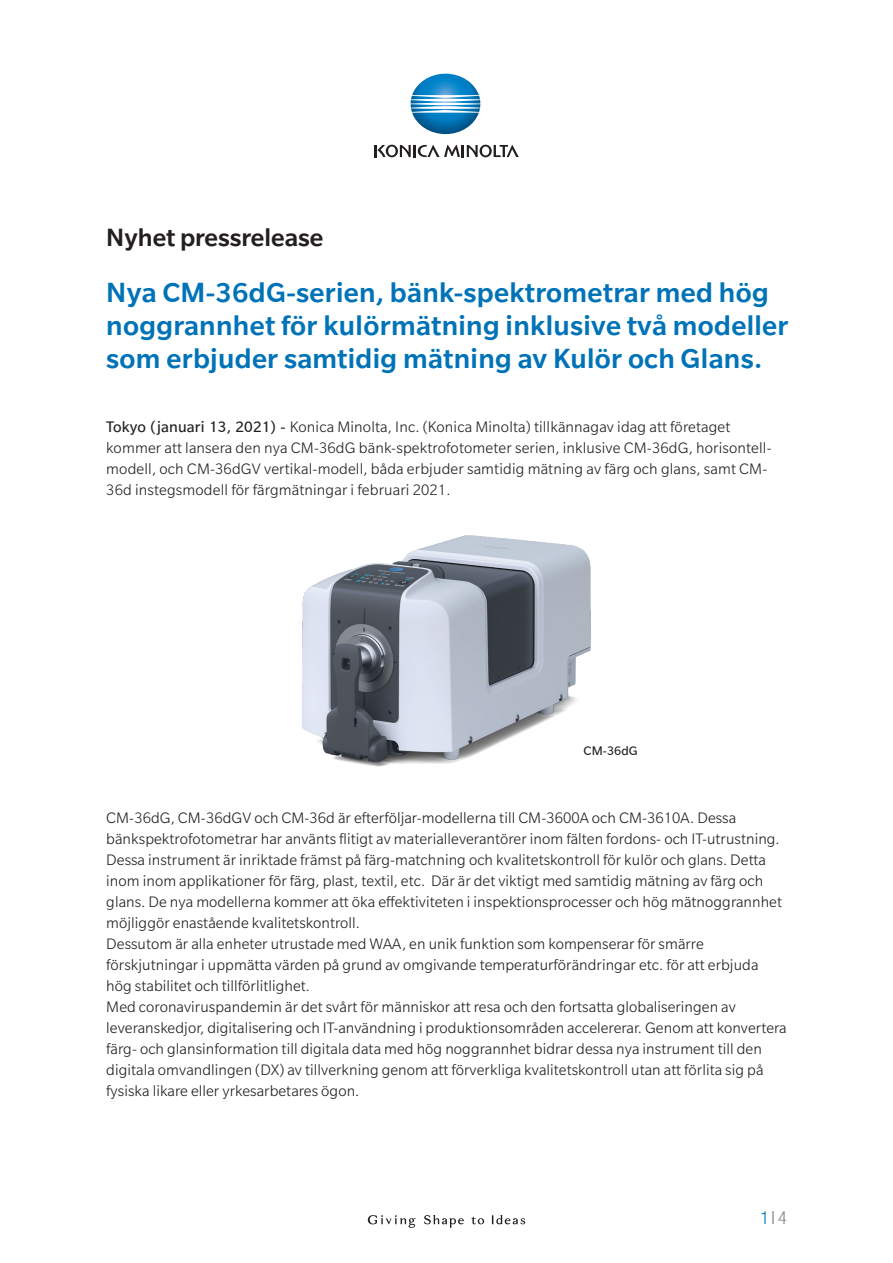
<style>
.page{position:relative;width:893px;height:1263px;background:#fff}
.page>*{position:absolute;margin:0;border:0;box-sizing:border-box;transform-origin:0 0}
.t1{font:500 30px/33px "Slate Pro";letter-spacing:.01em;color:#0073b8}
.t2{font:500 27px "Slate Pro";color:#231f20}
.t3{font:300 condensed 18px "Helvetica KM";color:#0073b8}
.t4{font:300 16.5px/21px "Slate Pro";letter-spacing:.005em;color:#231f20}
.t5{font:13.5px "Slate Pro";letter-spacing:.005em;color:#231f20}
.s1{font-weight:400}
.s2{font-weight:400;color:#808285}
.s3{color:#808285}
</style>
<div class="page">
<svg style="left:424px;top:1215px;width:40px;height:13px"></svg>
<svg style="left:492px;top:1215px;width:33px;height:9px"></svg>
<svg style="left:368px;top:1215px;width:47px;height:13px"></svg>
<svg style="left:471px;top:1216px;width:13px;height:8px"></svg>
<img style="left:411px;top:74px;width:69px;height:60px">
<svg style="left:374px;top:145px;width:145px;height:12px"></svg>
<img style="left:302px;top:535px;width:289px;height:232px">
<h2 class="t2" style="left:106px;top:221px;width:219px">Nyhet pressrelease</h2>
<h1 class="t1" style="left:106px;top:275px;width:684px">Nya CM-36dG-serien, bänk-spektrometrar med hög noggrannhet för kulörmätning inklusive två modeller som erbjuder samtidig mätning av Kulör och Glans.</h1>
<p class="t4" style="left:106px;top:416px;width:667px"><span class="s1">Tokyo (januari 13, 2021) -</span> Konica Minolta, Inc. (Konica Minolta) tillkännagav idag att företaget kommer att lansera den nya CM-36dG bänk-spektrofotometer serien, inklusive CM-36dG, horisontell&shy;modell, och CM-36dGV vertikal-modell, båda erbjuder samtidig mätning av färg och glans, samt CM-36d instegsmodell för färgmätningar i februari 2021.</p>
<p class="t5" style="left:584px;top:742px;width:56px">CM-36dG</p>
<p class="t4" style="left:106px;top:807px;width:682px">CM-36dG, CM-36dGV och CM-36d är efterföljar-modellerna till CM-3600A och CM-3610A. Dessa bänkspektrofotometrar har använts flitigt av materialleverantörer inom fälten fordons- och IT-utrustning.<br>Dessa instrument är inriktade främst på färg-matchning och kvalitetskontroll för kulör och glans. Detta inom inom applikationer för färg, plast, textil, etc. Där är det viktigt med samtidig mätning av färg och glans. De nya modellerna kommer att öka effektiviteten i inspektionsprocesser och hög mätnoggrannhet möjliggör enastående kvalitetskontroll.<br>Dessutom är alla enheter utrustade med WAA, en unik funktion som kompenserar för smärre förskjutningar i uppmätta värden på grund av omgivande temperaturförändringar etc. för att erbjuda hög stabilitet och tillförlitlighet.<br>Med coronaviruspandemin är det svårt för människor att resa och den fortsatta globaliseringen av leveranskedjor, digitalisering och IT-användning i produktionsområden accelererar. Genom att konvertera färg- och glansinformation till digitala data med hög noggrannhet bidrar dessa nya instrument till den digitala omvandlingen (DX) av tillverkning genom att förverkliga kvalitetskontroll utan att förlita sig på fysiska likare eller yrkesarbetares ögon.</p>
<p class="t3" style="left:760px;top:1207px;width:28px">1<span class="s2">|</span> <span class="s3">4</span></p>
</div>
